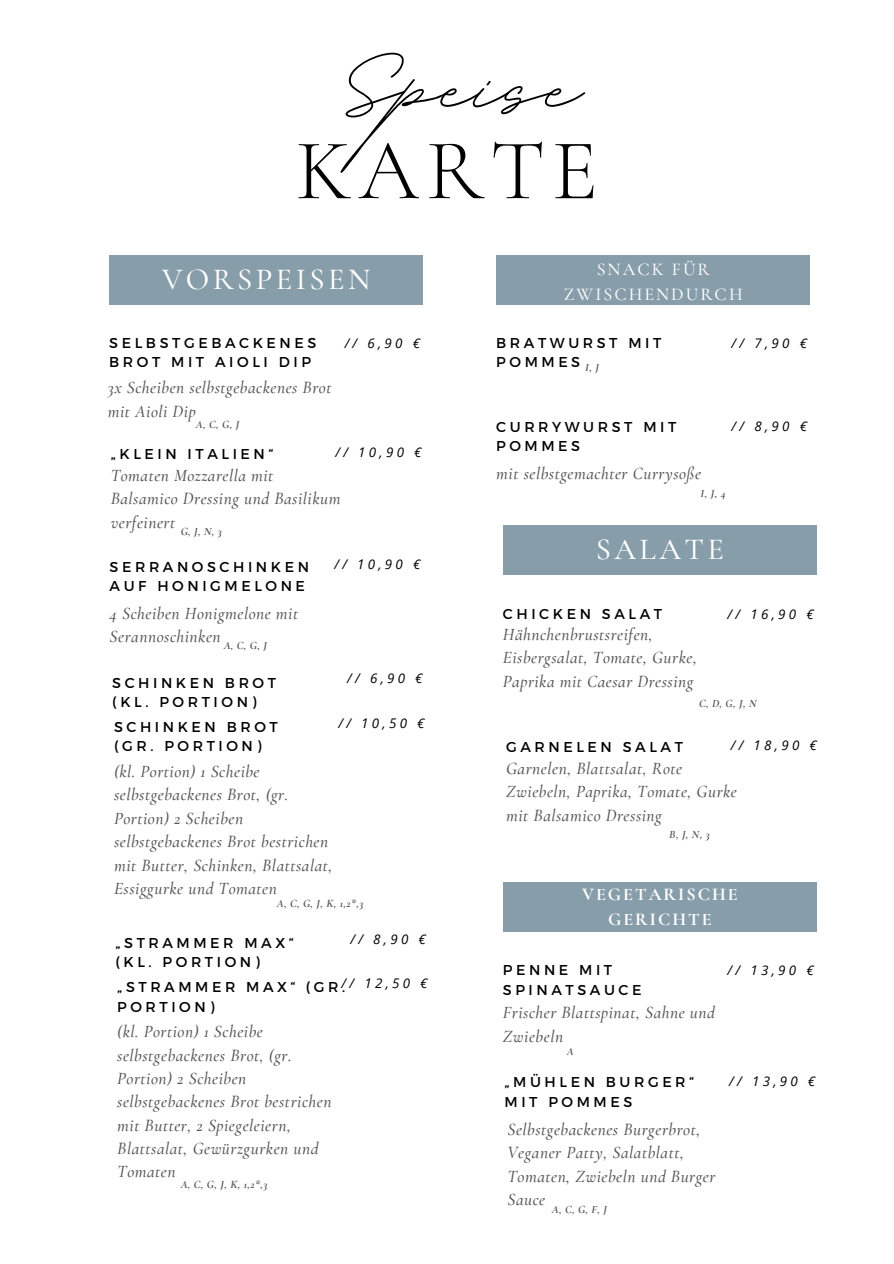
<style>
.page{position:relative;width:894px;height:1264px;background:#fff}
.page>*{position:absolute;margin:0;border:0;box-sizing:border-box;transform-origin:0 0}
.t1{font:162.45px "BD Script";color:#000}
.t2{font:300 86.55px "Cormorant Garamond";letter-spacing:.08em;color:#000}
.t3{font:500 30.6px "Cormorant Garamond";letter-spacing:.11em;color:#fff}
.t4{font:500 18px/24.8px "Cormorant Garamond";letter-spacing:.11em;color:#fff;text-align:center}
.t5{font:700 18px/24.8px "Cormorant Garamond";letter-spacing:.11em;color:#fff;text-align:center}
.t6{font:italic 500 17.25px/23.4px "Cormorant Garamond";letter-spacing:.03em;color:#545454}
.t7{font:14.25px/19.2px "Montserrat";letter-spacing:.25em;color:#000}
.t8{font:italic 13.35px "Open Sans";letter-spacing:.25em;color:#000}
.t9{font:italic 700 11.25px "Cormorant Garamond";color:#545454}
</style>
<div class="page">
<div style="left:109px;top:255px;width:314px;height:49px;background:#879eaa"></div>
<div style="left:496px;top:255px;width:314px;height:49px;background:#879eaa"></div>
<div style="left:503px;top:526px;width:313px;height:49px;background:#879eaa"></div>
<div style="left:503px;top:882px;width:313px;height:49px;background:#879eaa"></div>
<h2 class="t1" style="left:340px;top:-22px;width:241px">Speise</h2>
<h1 class="t2" style="left:295px;top:118px;width:304px">KARTE</h1>
<h3 class="t3" style="left:162px;top:261px;width:210px">VORSPEISEN</h3>
<h4 class="t7" style="left:109px;top:333px;width:208px">SELBSTGEBACKENES<br>BROT MIT AIOLI DIP</h4>
<h6 class="t6" style="left:108px;top:376px;width:225px">3x Scheiben selbstgebackenes Brot mit Aioli Dip</h6>
<h6 class="t7" style="left:111px;top:443px;width:163px">„KLEIN ITALIEN“</h6>
<h5 class="t6" style="left:111px;top:464px;width:231px">Tomaten Mozzarella mit<br>Balsamico Dressing und Basilikum verfeinert</h5>
<p class="t8" style="left:344px;top:334px;width:77px">// 6,90 €</p>
<p class="t9" style="left:196px;top:417px;width:45px">A, C, G, J</p>
<h6 class="t8" style="left:335px;top:443px;width:87px">// 10,90 €</h6>
<h4 class="t9" style="left:181px;top:524px;width:43px">G, J, N, 3</h4>
<h6 class="t7" style="left:110px;top:556px;width:201px">SERRANOSCHINKEN<br>AUF HONIGMELONE</h6>
<h5 class="t6" style="left:110px;top:601px;width:190px">4 Scheiben Honigmelone mit<br>Serannoschinken</h5>
<p class="t9" style="left:224px;top:639px;width:45px">A, C, G, J</p>
<p class="t8" style="left:334px;top:555px;width:87px">// 10,90 €</p>
<h6 class="t7" style="left:112px;top:672px;width:165px">SCHINKEN BROT (KL. PORTION)</h6>
<h6 class="t8" style="left:347px;top:669px;width:77px">// 6,90 €</h6>
<h6 class="t8" style="left:338px;top:713px;width:87px">// 10,50 €</h6>
<h6 class="t7" style="left:114px;top:716px;width:165px">SCHINKEN BROT (GR. PORTION)</h6>
<p class="t6" style="left:114px;top:760px;width:220px">(kl. Portion) 1 Scheibe selbstgebackenes Brot, (gr.<br>Portion) 2 Scheiben selbstgebackenes Brot bestrichen mit Butter, Schinken, Blattsalat,<br>Essiggurke und Tomaten</p>
<h6 class="t9" style="left:277px;top:897px;width:88px">A, C, G, J, K, 1,2*,3</h6>
<h6 class="t7" style="left:115px;top:932px;width:179px">„STRAMMER MAX“ (KL. PORTION)</h6>
<h6 class="t8" style="left:350px;top:929px;width:77px">// 8,90 €</h6>
<h6 class="t7" style="left:117px;top:976px;width:229px">„STRAMMER MAX“ (GR.<br>PORTION)</h6>
<h5 class="t6" style="left:117px;top:1020px;width:216px">(kl. Portion) 1 Scheibe selbstgebackenes Brot, (gr.<br>Portion) 2 Scheiben selbstgebackenes Brot bestrichen mit Butter, 2 Spiegeleiern,<br>Blattsalat, Gewürzgurken und<br>Tomaten</h5>
<h5 class="t8" style="left:341px;top:973px;width:87px">// 12,50 €</h5>
<h6 class="t9" style="left:181px;top:1177px;width:88px">A, C, G, J, K, 1,2*,3</h6>
<p class="t4" style="left:563px;top:257px;width:180px">SNACK FÜR<br>ZWISCHENDURCH</p>
<p class="t7" style="left:496px;top:333px;width:167px">BRATWURST MIT<br>POMMES</p>
<h5 class="t8" style="left:731px;top:334px;width:77px">// 7,90 €</h5>
<h6 class="t9" style="left:585px;top:360px;width:15px">I, J</h6>
<h6 class="t7" style="left:496px;top:417px;width:181px">CURRYWURST MIT<br>POMMES</h6>
<h6 class="t6" style="left:496px;top:461px;width:206px">mit selbstgemachter Currysoße</h6>
<p class="t8" style="left:731px;top:416px;width:77px">// 8,90 €</p>
<h6 class="t9" style="left:700px;top:486px;width:26px">I, J, 4</h6>
<h3 class="t3" style="left:595px;top:531px;width:129px">SALATE</h3>
<h5 class="t7" style="left:503px;top:603px;width:161px">CHICKEN SALAT</h5>
<h6 class="t6" style="left:503px;top:622px;width:195px">Hähnchenbrustsreifen,<br>Eisbergsalat, Tomate, Gurke,<br>Paprika mit Caesar Dressing</h6>
<p class="t8" style="left:727px;top:604px;width:87px">// 16,90 €</p>
<h6 class="t9" style="left:698px;top:696px;width:59px">C, D, G, J, N</h6>
<h6 class="t8" style="left:730px;top:736px;width:87px">// 18,90 €</h6>
<h6 class="t7" style="left:506px;top:736px;width:178px">GARNELEN SALAT</h6>
<h5 class="t6" style="left:506px;top:756px;width:232px">Garnelen, Blattsalat, Rote<br>Zwiebeln, Paprika, Tomate, Gurke mit Balsamico Dressing</h5>
<h6 class="t9" style="left:669px;top:827px;width:42px">B, J, N, 3</h6>
<h5 class="t5" style="left:582px;top:882px;width:157px">VEGETARISCHE<br>GERICHTE</h5>
<h5 class="t7" style="left:503px;top:960px;width:140px">PENNE MIT<br>SPINATSAUCE</h5>
<p class="t6" style="left:503px;top:1001px;width:213px">Frischer Blattspinat, Sahne und<br>Zwiebeln</p>
<h6 class="t7" style="left:504px;top:1071px;width:190px">„MÜHLEN BURGER“<br>MIT POMMES</h6>
<h6 class="t6" style="left:507px;top:1117px;width:209px">Selbstgebackenes Burgerbrot,<br>Veganer Patty, Salatblatt,<br>Tomaten, Zwiebeln und Burger<br>Sauce</h6>
<h5 class="t8" style="left:727px;top:961px;width:87px">// 13,90 €</h5>
<p class="t9" style="left:566px;top:1044px;width:8px">A</p>
<p class="t8" style="left:729px;top:1071px;width:87px">// 13,90 €</p>
<p class="t9" style="left:551px;top:1202px;width:57px">A, C, G, F, J</p>
</div>
